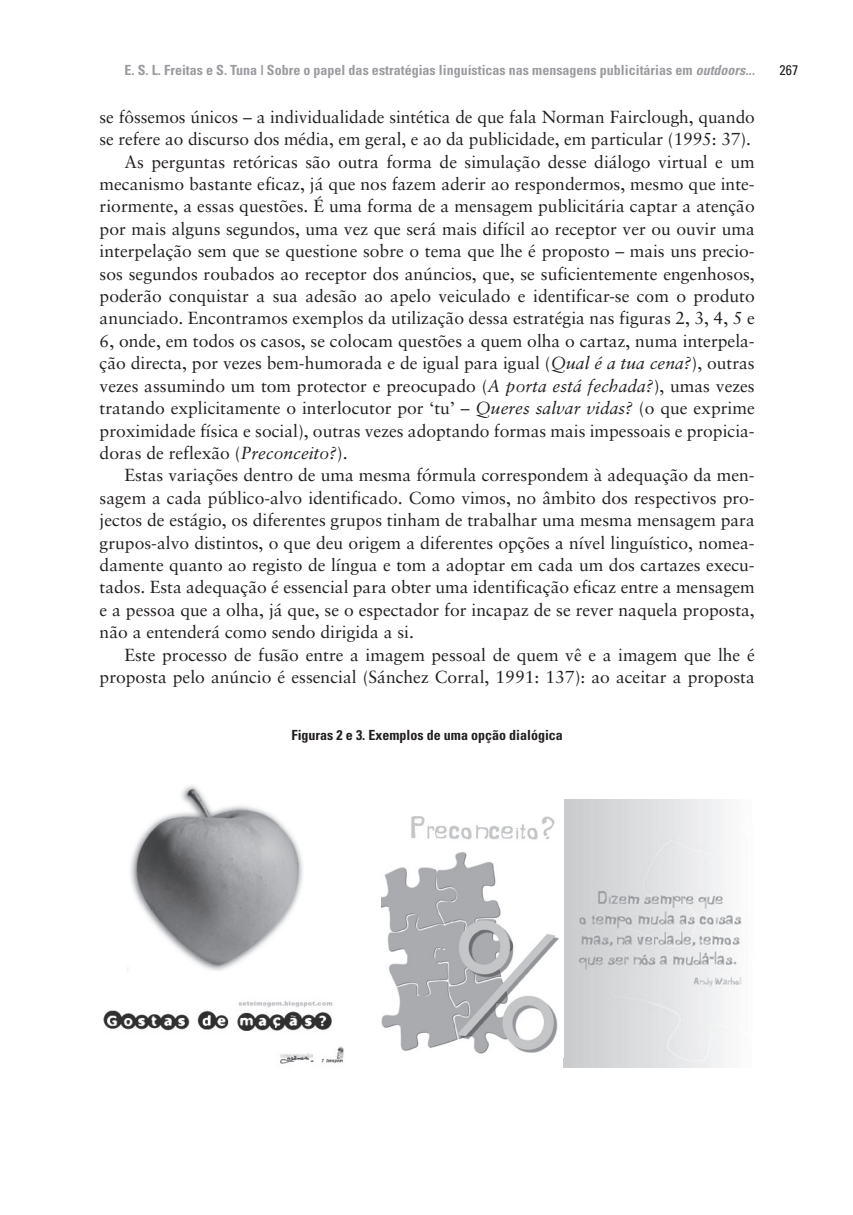
<style>
.page{position:relative;width:853px;height:1215px;background:#fff}
.page>*{position:absolute;margin:0;border:0;box-sizing:border-box;transform-origin:0 0}
.t1{font:17.5px "Sabon";color:#231f20}
.t2{font:700 condensed 14px "Univers";color:#9b9ca0}
.t3{font:700 condensed 14px "Univers";color:#231f20}
.t4{font:condensed 14px "Univers";color:#231f20}
.s1{font-style:italic}
</style>
<div class="page">
<img style="left:563px;top:799px;width:179px;height:268px">
<img style="left:382px;top:816px;width:177px;height:238px">
<img style="left:103px;top:785px;width:241px;height:279px">
<p class="t2" style="left:124px;top:64px;width:632px">E. S. L. Freitas e S. Tuna | Sobre o papel das estratégias linguísticas nas mensagens publicitárias em <span class="s1">outdoors...</span></p>
<p class="t1" style="left:100px;top:109px;width:656px">se fôssemos únicos – a individualidade sintética de que fala Norman Fairclough, quando</p>
<p class="t1" style="left:100px;top:132px;width:652px">se refere ao discurso dos média, em geral, e ao da publicidade, em particular (1995: 37).</p>
<p class="t1" style="left:124px;top:154px;width:631px">As perguntas retóricas são outra forma de simulação desse diálogo virtual e um</p>
<p class="t1" style="left:100px;top:177px;width:656px">mecanismo bastante eficaz, já que nos fazem aderir ao respondermos, mesmo que inte-</p>
<p class="t1" style="left:100px;top:199px;width:656px">riormente, a essas questões. É uma forma de a mensagem publicitária captar a atenção</p>
<p class="t1" style="left:100px;top:221px;width:656px">por mais alguns segundos, uma vez que será mais difícil ao receptor ver ou ouvir uma</p>
<p class="t1" style="left:100px;top:244px;width:656px">interpelação sem que se questione sobre o tema que lhe é proposto – mais uns precio-</p>
<p class="t1" style="left:100px;top:266px;width:656px">sos segundos roubados ao receptor dos anúncios, que, se suficientemente engenhosos,</p>
<p class="t1" style="left:100px;top:289px;width:656px">poderão conquistar a sua adesão ao apelo veiculado e identificar-se com o produto</p>
<p class="t1" style="left:100px;top:311px;width:656px">anunciado. Encontramos exemplos da utilização dessa estratégia nas figuras 2, 3, 4, 5 e</p>
<p class="t1" style="left:100px;top:333px;width:656px">6, onde, em todos os casos, se colocam questões a quem olha o cartaz, numa interpela-</p>
<p class="t1" style="left:100px;top:356px;width:656px">ção directa, por vezes bem-humorada e de igual para igual (<span class="s1">Qual é a tua cena?</span>), outras</p>
<p class="t1" style="left:100px;top:378px;width:656px">vezes assumindo um tom protector e preocupado (<span class="s1">A porta está fechada?</span>), umas vezes</p>
<p class="t1" style="left:100px;top:401px;width:656px">tratando explicitamente o interlocutor por ‘tu’ – <span class="s1">Queres salvar vidas?</span> (o que exprime</p>
<p class="t1" style="left:100px;top:423px;width:656px">proximidade física e social), outras vezes adoptando formas mais impessoais e propicia-</p>
<p class="t1" style="left:100px;top:445px;width:249px">doras de reflexão (<span class="s1">Preconceito?</span>).</p>
<p class="t1" style="left:124px;top:468px;width:632px">Estas variações dentro de uma mesma fórmula correspondem à adequação da men-</p>
<p class="t1" style="left:100px;top:490px;width:656px">sagem a cada público-alvo identificado. Como vimos, no âmbito dos respectivos pro-</p>
<p class="t1" style="left:100px;top:513px;width:656px">jectos de estágio, os diferentes grupos tinham de trabalhar uma mesma mensagem para</p>
<p class="t1" style="left:100px;top:535px;width:656px">grupos-alvo distintos, o que deu origem a diferentes opções a nível linguístico, nomea-</p>
<p class="t1" style="left:100px;top:557px;width:656px">damente quanto ao registo de língua e tom a adoptar em cada um dos cartazes execu-</p>
<p class="t1" style="left:100px;top:580px;width:656px">tados. Esta adequação é essencial para obter uma identificação eficaz entre a mensagem</p>
<p class="t1" style="left:100px;top:602px;width:656px">e a pessoa que a olha, já que, se o espectador for incapaz de se rever naquela proposta,</p>
<p class="t1" style="left:100px;top:625px;width:316px">não a entenderá como sendo dirigida a si.</p>
<p class="t1" style="left:124px;top:647px;width:632px">Este processo de fusão entre a imagem pessoal de quem vê e a imagem que lhe é</p>
<p class="t1" style="left:100px;top:669px;width:656px">proposta pelo anúncio é essencial (Sánchez Corral, 1991: 137): ao aceitar a proposta</p>
<p class="t3" style="left:291px;top:730px;width:273px">Figuras 2 e 3. Exemplos de uma opção dialógica</p>
<p class="t4" style="left:779px;top:64px;width:20px">267</p>
</div>
